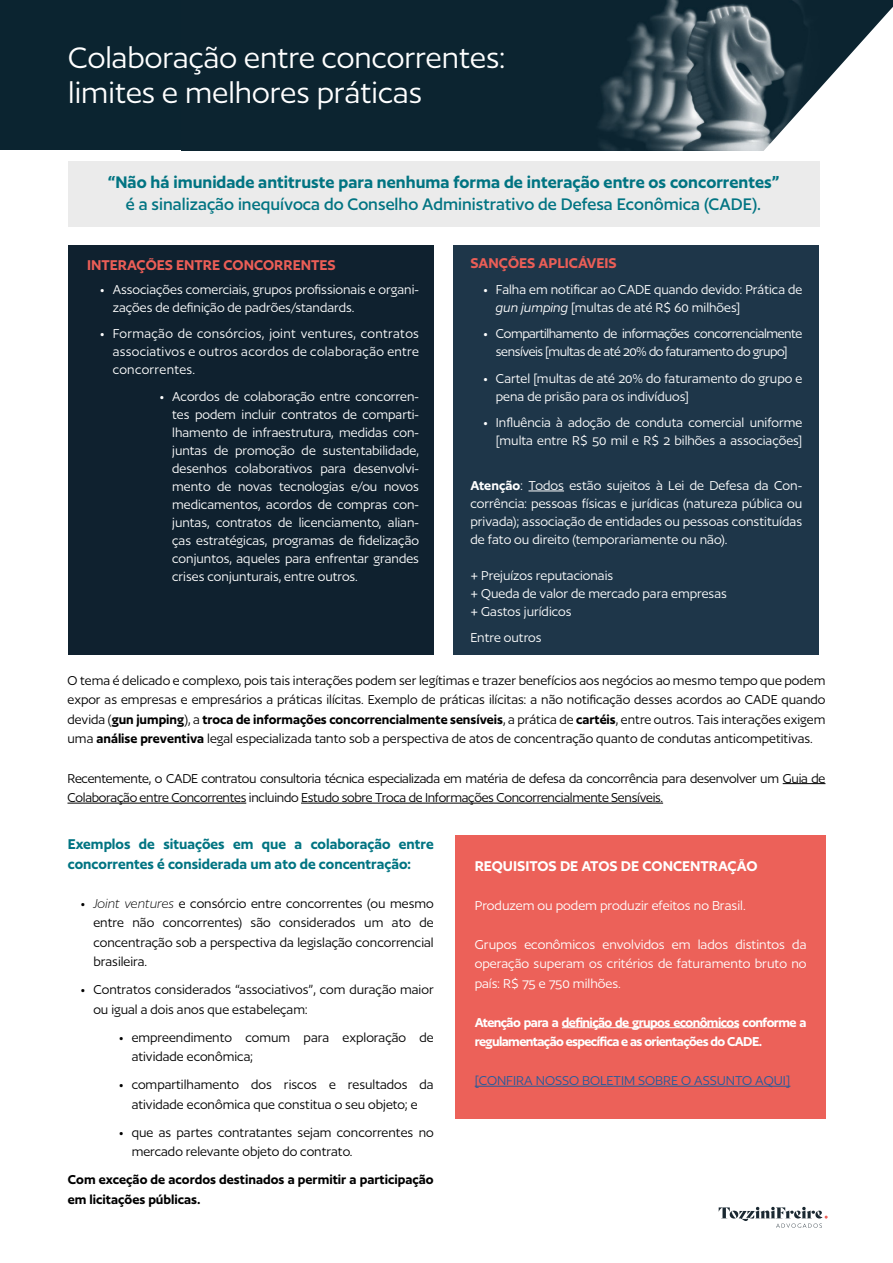
<style>
.page{position:relative;width:893px;height:1263px;background:#fff}
.page>*{position:absolute;margin:0;border:0;box-sizing:border-box;transform-origin:0 0}
.t1{font:34.5px/34.5px "Author";color:#fff}
.t2{font:600 19.5px "Author";color:#017482}
.t3{font:500 19.5px "Author";color:#017482}
.t4{font:600 16.5px/19.5px "Author";color:#017482}
.t5{font:600 16.5px "Author";color:#eb5e57}
.t6{font:600 16.5px "Author";color:#fff}
.t7{font:15px/18px "Author";color:#fff}
.t8{font:15px/19.5px "Author";color:#000}
.t9{font:15px/19.5px "Author";letter-spacing:-.02em;color:#000}
.t10{font:15px/18px "Author";letter-spacing:-.03em;color:#fff;text-align:center}
.t11{font:600 15px/19.5px "Author";letter-spacing:-.04em;color:#fff}
.t12{font:600 15px/19.5px "Author";color:#000}
.t13{font:15px "Author";color:#275b9b}
.s1{font-style:italic}
.s2{font-weight:600}
.s3{font-weight:300;font-style:italic}
</style>
<div class="page">
<div style="left:0;top:0;width:893px;height:150px;background:#0b2430"></div>
<img style="left:599px;top:0;width:91px;height:150px">
<svg style="left:690px;top:0;width:203px;height:227px"></svg>
<svg style="left:719px;top:1207px;width:109px;height:21px"></svg>
<div style="left:455px;top:836px;width:370px;height:283px;background:#ec6159"></div>
<div style="left:68px;top:162px;width:751px;height:65px;background:#ebebeb"></div>
<div style="left:454px;top:245px;width:365px;height:410px;background:#1e3649"></div>
<div style="left:68px;top:245px;width:366px;height:410px;background:#0f212f"></div>
<hr style="left:783px;top:783px;width:42px;height:1px;background:#000">
<hr style="left:68px;top:803px;width:178px;height:1px;background:#000">
<hr style="left:301px;top:803px;width:362px;height:1px;background:#000">
<hr style="left:528px;top:491px;width:36px;height:1px;background:#fff">
<hr style="left:562px;top:1027px;width:177px;height:1px;background:#fff">
<hr style="left:475px;top:1086px;width:315px;height:1px;background:#275b9b">
<h1 class="t1" style="left:68px;top:40px;width:439px">Colaboração entre concorrentes: limites e melhores práticas</h1>
<h2 class="t2" style="left:108px;top:172px;width:673px">“Não há imunidade antitruste para nenhuma forma de interação entre os concorrentes”</h2>
<h2 class="t3" style="left:126px;top:195px;width:637px">é a sinalização inequívoca do Conselho Administrativo de Defesa Econômica (CADE).</h2>
<p class="t5" style="left:87px;top:256px;width:250px">INTERAÇÕES ENTRE CONCORRENTES</p>
<p class="t5" style="left:470px;top:255px;width:148px">SANÇÕES APLICÁVEIS</p>
<p class="t7" style="left:113px;top:280px;width:308px;text-indent:-13px">• Associações comerciais, grupos profissionais e organi&shy;zações de definição de padrões/standards.</p>
<p class="t7" style="left:113px;top:325px;width:308px;text-align:justify;text-indent:-13px">• Formação de consórcios, joint ventures, contratos associativos e outros acordos de colaboração entre concorrentes.</p>
<p class="t7" style="left:172px;top:387px;width:248px;text-align:justify;text-indent:-13px">• Acordos de colaboração entre concorren&shy;tes podem incluir contratos de comparti&shy;lhamento de infraestrutura, medidas con&shy;juntas de promoção de sustentabilidade, desenhos colaborativos para desenvolvi&shy;mento de novas tecnologias e/ou novos medicamentos, acordos de compras con&shy;juntas, contratos de licenciamento, alian&shy;ças estratégicas, programas de fidelização conjuntos, aqueles para enfrentar grandes crises conjunturais, entre outros.</p>
<p class="t7" style="left:496px;top:280px;width:308px;text-indent:-13px">• Falha em notificar ao CADE quando devido: Prática de <span class="s1">gun jumping</span> [multas de até R$ 60 milhões]</p>
<p class="t10" style="left:483px;top:325px;width:321px">• Compartilhamento de informações concorrencialmente sensíveis [multas de até 20% do faturamento do grupo]</p>
<p class="t7" style="left:496px;top:369px;width:308px;text-indent:-13px">• Cartel [multas de até 20% do faturamento do grupo e pena de prisão para os indivíduos]</p>
<p class="t7" style="left:483px;top:414px;width:321px;text-align:right">• Influência à adoção de conduta comercial uniforme [multa entre R$ 50 mil e R$ 2 bilhões a associações]</p>
<p class="t7" style="left:470px;top:476px;width:333px;text-align:justify"><span class="s2">Atenção</span>: Todos estão sujeitos à Lei de Defesa da Con&shy;corrência: pessoas físicas e jurídicas (natureza pública ou privada); associação de entidades ou pessoas constituídas de fato ou direito (temporariamente ou não).</p>
<p class="t7" style="left:470px;top:566px;width:258px">+ Prejuízos reputacionais<br>+ Queda de valor de mercado para empresas + Gastos jurídicos</p>
<p class="t7" style="left:470px;top:629px;width:73px">Entre outros</p>
<p class="t8" style="left:68px;top:671px;width:759px;text-align:justify">O tema é delicado e complexo, pois tais interações podem ser legítimas e trazer benefícios aos negócios ao mesmo tempo que podem expor as empresas e empresários a práticas ilícitas. Exemplo de práticas ilícitas: a não notificação desses acordos ao CADE quando devida (<span class="s2">gun jumping</span>), a <span class="s2">troca de informações concorrencialmente sensíveis</span>, a prática de <span class="s2">cartéis</span>, entre outros. Tais interações exigem uma <span class="s2">análise preventiva</span> legal especializada tanto sob a perspectiva de atos de concentração quanto de condutas anticompetitivas.</p>
<p class="t9" style="left:68px;top:768px;width:759px">Recentemente, o CADE contratou consultoria técnica especializada em matéria de defesa da concorrência para desenvolver um Guia de<br>Colaboração entre Concorrentes incluindo Estudo sobre Troca de Informações Concorrencialmente Sensíveis.</p>
<p class="t4" style="left:68px;top:834px;width:367px">Exemplos de situações em que a colaboração entre concorrentes é considerada um ato de concentração:</p>
<p class="t8" style="left:93px;top:893px;width:342px;text-align:justify;text-indent:-13px">• <span class="s3">Joint ventures</span> e consórcio entre concorrentes (ou mesmo entre não concorrentes) são considerados um ato de concentração sob a perspectiva da legislação concorrencial brasileira.</p>
<p class="t8" style="left:93px;top:980px;width:342px;text-indent:-13px">• Contratos considerados “associativos”, com duração maior ou igual a dois anos que estabeleçam:</p>
<p class="t8" style="left:132px;top:1027px;width:304px;text-indent:-13px">• empreendimento comum para exploração de atividade econômica;</p>
<p class="t8" style="left:119px;top:1075px;width:316px;text-align:center">• compartilhamento dos riscos e resultados da atividade econômica que constitua o seu objeto; e</p>
<p class="t8" style="left:132px;top:1122px;width:304px;text-indent:-13px">• que as partes contratantes sejam concorrentes no mercado relevante objeto do contrato.</p>
<p class="t12" style="left:68px;top:1170px;width:367px">Com exceção de acordos destinados a permitir a participação em licitações públicas.</p>
<p class="t6" style="left:475px;top:857px;width:284px">REQUISITOS DE ATOS DE CONCENTRAÇÃO</p>
<p class="t7" style="left:475px;top:896px;width:273px">Produzem ou podem produzir efeitos no Brasil.</p>
<p class="t7" style="left:475px;top:934px;width:333px;line-height:19.5px;text-align:justify">Grupos econômicos envolvidos em lados distintos da operação superam os critérios de faturamento bruto no país: R$ 75 e 750 milhões.</p>
<p class="t11" style="left:475px;top:1012px;width:333px">Atenção para a definição de grupos econômicos conforme a regulamentação específica e as orientações do CADE.</p>
<p class="t13" style="left:475px;top:1073px;width:317px">[CONFIRA NOSSO BOLETIM SOBRE O ASSUNTO AQUI]</p>
</div>
